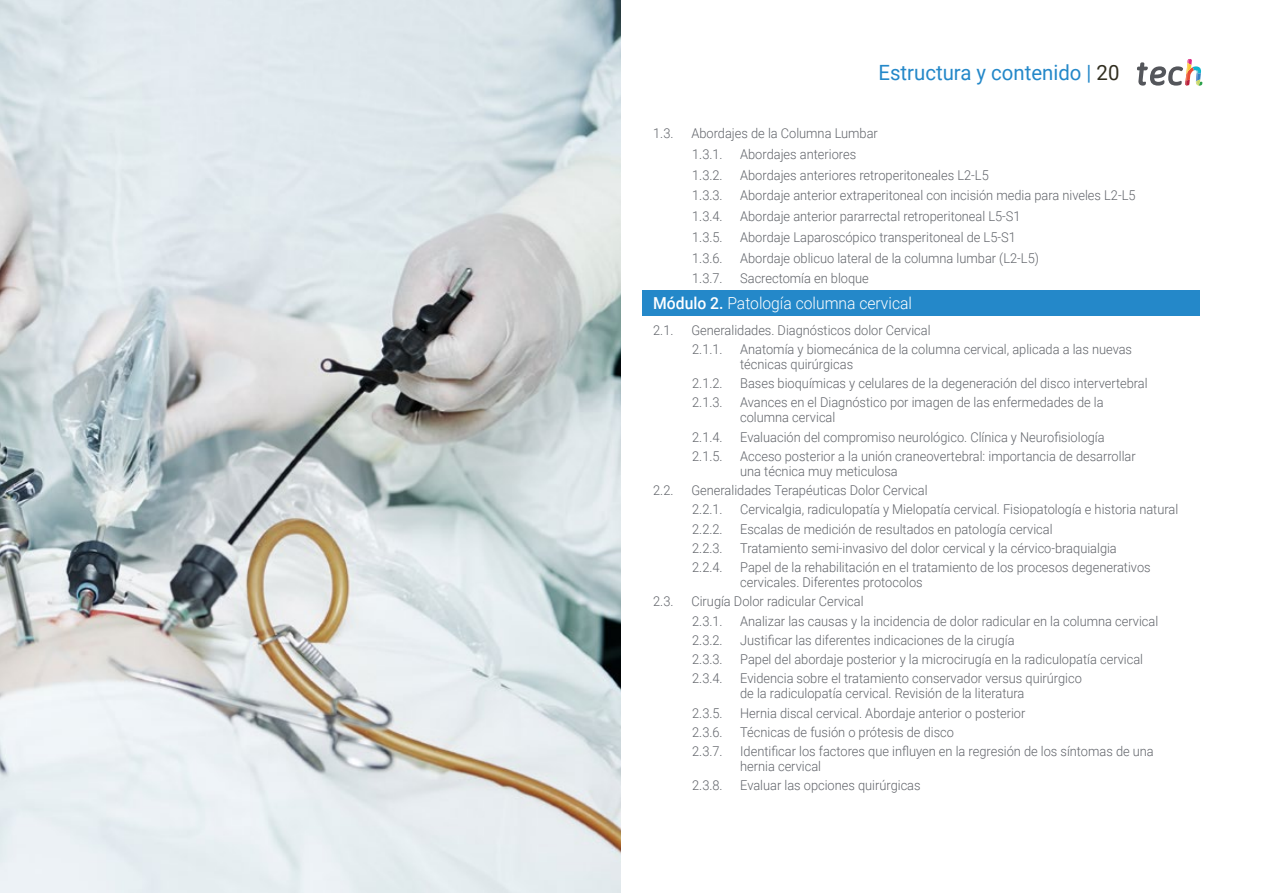
<style>
.page{position:relative;width:1263px;height:893px;background:#fff}
.page>*{position:absolute;margin:0;border:0;box-sizing:border-box;transform-origin:0 0}
.t1{font:21px "Roboto";color:#2488c9}
.t2{font:300 16.5px "Roboto";color:#fff;scale:.95 1}
.t3{font:300 13.5px/15px "Roboto";color:#61646a;scale:.95 1}
.s1{color:#312e20}
.s2{font-weight:500}
</style>
<div class="page">
<img style="left:0;top:0;width:621px;height:893px">
<div style="left:642px;top:290px;width:557px;height:25px;background:#2488c9"></div>
<svg style="left:1137px;top:59px;width:65px;height:27px"></svg>
<h1 class="t1" style="left:878px;top:57px;width:242px">Estructura y contenido | <span class="s1">20</span></h1>
<p class="t3" style="left:653px;top:125px;width:23px">1.3.</p>
<p class="t3" style="left:691px;top:122px;width:198px;line-height:20.7px">Abordajes de la Columna Lumbar<br>1.3.1.</p>
<p class="t3" style="left:740px;top:146px;width:124px">Abordajes anteriores</p>
<p class="t3" style="left:692px;top:167px;width:34px">1.3.2.</p>
<p class="t3" style="left:740px;top:167px;width:263px">Abordajes anteriores retroperitoneales L2-L5</p>
<p class="t3" style="left:692px;top:188px;width:34px">1.3.3.</p>
<p class="t3" style="left:740px;top:188px;width:418px">Abordaje anterior extraperitoneal con incisión media para niveles L2-L5</p>
<p class="t3" style="left:692px;top:208px;width:34px">1.3.4.</p>
<p class="t3" style="left:740px;top:208px;width:297px">Abordaje anterior pararrectal retroperitoneal L5-S1</p>
<p class="t3" style="left:692px;top:229px;width:34px">1.3.5.</p>
<p class="t3" style="left:740px;top:229px;width:292px">Abordaje Laparoscópico transperitoneal de L5-S1</p>
<p class="t3" style="left:692px;top:250px;width:34px">1.3.6.</p>
<p class="t3" style="left:740px;top:250px;width:316px">Abordaje oblicuo lateral de la columna lumbar (L2-L5)</p>
<p class="t3" style="left:692px;top:271px;width:34px">1.3.7.</p>
<p class="t3" style="left:740px;top:271px;width:137px">Sacrectomía en bloque</p>
<p class="t2" style="left:653px;top:292px;width:274px"><span class="s2">Módulo 2.</span> Patología columna cervical</p>
<p class="t3" style="left:653px;top:322px;width:23px">2.1.</p>
<p class="t3" style="left:691px;top:320px;width:253px;line-height:19.2px">Generalidades. Diagnósticos dolor Cervical<br>2.1.1.</p>
<p class="t3" style="left:740px;top:341px;width:414px">Anatomía y biomecánica de la columna cervical, aplicada a las nuevas técnicas quirúrgicas</p>
<p class="t3" style="left:692px;top:375px;width:34px">2.1.2.</p>
<p class="t3" style="left:740px;top:375px;width:430px">Bases bioquímicas y celulares de la degeneración del disco intervertebral</p>
<p class="t3" style="left:692px;top:395px;width:34px">2.1.3.</p>
<p class="t3" style="left:740px;top:395px;width:384px">Avances en el Diagnóstico por imagen de las enfermedades de la columna cervical</p>
<p class="t3" style="left:692px;top:429px;width:34px">2.1.4.</p>
<p class="t3" style="left:740px;top:429px;width:385px">Evaluación del compromiso neurológico. Clínica y Neurofisiología</p>
<p class="t3" style="left:692px;top:448px;width:34px">2.1.5.</p>
<p class="t3" style="left:740px;top:448px;width:418px">Acceso posterior a la unión craneovertebral: importancia de desarrollar una técnica muy meticulosa</p>
<p class="t3" style="left:653px;top:482px;width:23px">2.2.</p>
<p class="t3" style="left:691px;top:480px;width:250px;line-height:19.2px">Generalidades Terapéuticas Dolor Cervical<br>2.2.1.</p>
<p class="t3" style="left:740px;top:502px;width:463px">Cervicalgia, radiculopatía y Mielopatía cervical. Fisiopatología e historia natural</p>
<p class="t3" style="left:692px;top:521px;width:34px">2.2.2.</p>
<p class="t3" style="left:740px;top:521px;width:330px">Escalas de medición de resultados en patología cervical</p>
<p class="t3" style="left:692px;top:540px;width:34px">2.2.3.</p>
<p class="t3" style="left:740px;top:540px;width:398px">Tratamiento semi-invasivo del dolor cervical y la cérvico-braquialgia</p>
<p class="t3" style="left:692px;top:559px;width:34px">2.2.4.</p>
<p class="t3" style="left:740px;top:559px;width:434px">Papel de la rehabilitación en el tratamiento de los procesos degenerativos cervicales. Diferentes protocolos</p>
<p class="t3" style="left:653px;top:594px;width:23px">2.3.</p>
<p class="t3" style="left:691px;top:591px;width:183px;line-height:19.2px">Cirugía Dolor radicular Cervical<br>2.3.1.</p>
<p class="t3" style="left:740px;top:613px;width:442px">Analizar las causas y la incidencia de dolor radicular en la columna cervical</p>
<p class="t3" style="left:692px;top:632px;width:34px">2.3.2.</p>
<p class="t3" style="left:740px;top:632px;width:290px">Justificar las diferentes indicaciones de la cirugía</p>
<p class="t3" style="left:692px;top:651px;width:34px">2.3.3.</p>
<p class="t3" style="left:740px;top:651px;width:426px">Papel del abordaje posterior y la microcirugía en la radiculopatía cervical</p>
<p class="t3" style="left:692px;top:671px;width:34px">2.3.4.</p>
<p class="t3" style="left:740px;top:671px;width:361px">Evidencia sobre el tratamiento conservador versus quirúrgico de la radiculopatía cervical. Revisión de la literatura</p>
<p class="t3" style="left:692px;top:705px;width:34px">2.3.5.</p>
<p class="t3" style="left:740px;top:705px;width:302px">Hernia discal cervical. Abordaje anterior o posterior</p>
<p class="t3" style="left:692px;top:724px;width:34px">2.3.6.</p>
<p class="t3" style="left:740px;top:724px;width:227px">Técnicas de fusión o prótesis de disco</p>
<p class="t3" style="left:692px;top:743px;width:34px">2.3.7.</p>
<p class="t3" style="left:740px;top:743px;width:437px">Identificar los factores que influyen en la regresión de los síntomas de una hernia cervical</p>
<p class="t3" style="left:692px;top:778px;width:34px">2.3.8.</p>
<p class="t3" style="left:740px;top:778px;width:191px">Evaluar las opciones quirúrgicas</p>
</div>
